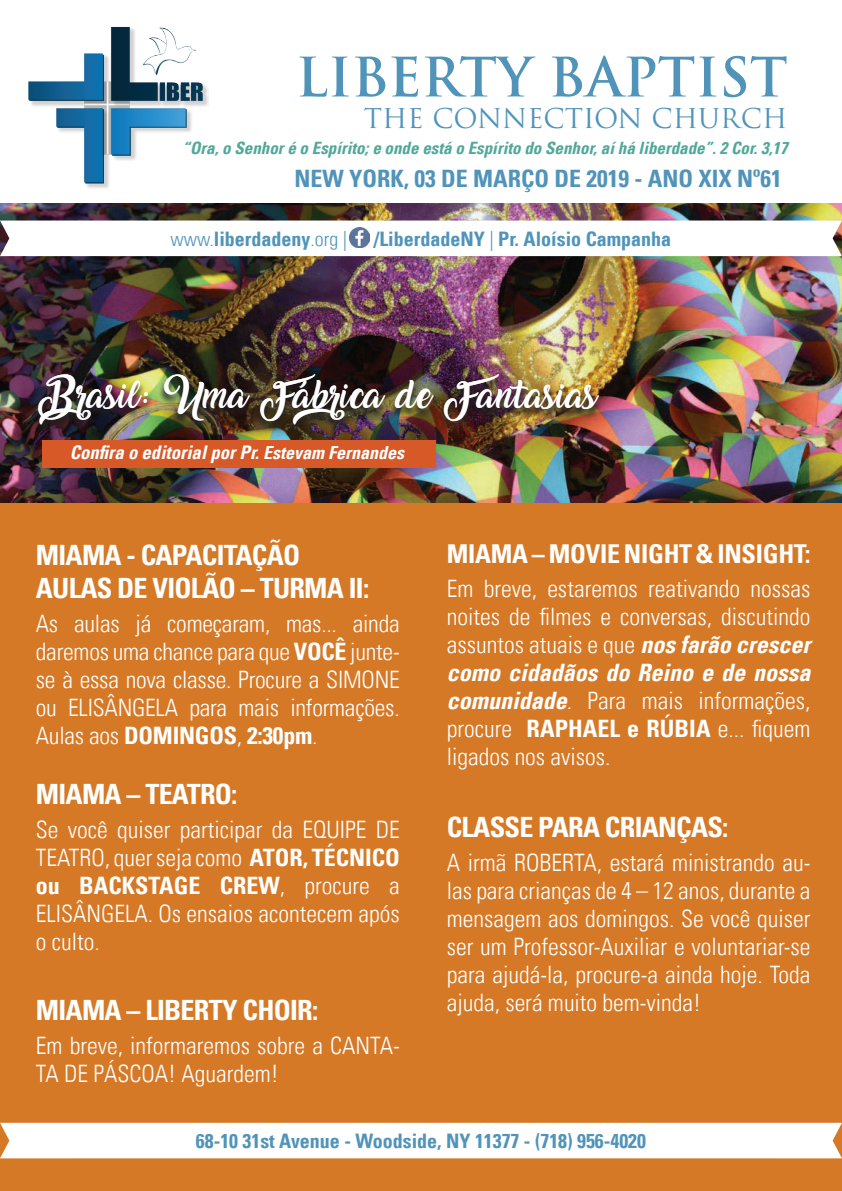
<style>
.page{position:relative;width:842px;height:1191px;background:#fff}
.page>*{position:absolute;margin:0;border:0;box-sizing:border-box;transform-origin:0 0}
.t1{font:700 52.8px "Trajan Pro";color:#5094ba}
.t2{font:700 condensed 28px "Univers LT";letter-spacing:-.025em;color:#fff}
.t3{font:26.6px "Trajan Pro";color:#5094ba}
.t4{font:700 condensed 26px "Univers LT";letter-spacing:-.01em;color:#fff}
.t5{font:24.8px "Amarillo";letter-spacing:.025em;color:#fff}
.t6{font:300 condensed 24px/28px "Univers LT";color:#fff;text-align:justify}
.t7{font:700 condensed 24px "Univers LT";color:#5094ba}
.t8{font:700 condensed 20px "Univers LT";color:#5094ba}
.t9{font:italic 700 condensed 18.8px "Univers LT";color:#fff}
.t10{font:italic 700 condensed 17px "Univers LT";color:#50a899}
.s1{font-weight:300}
.s2{font-size:18px}
.s3{font-weight:700}
.s4{font-weight:700;font-style:italic}
</style>
<div class="page">
<img style="left:0;top:204px;width:842px;height:299px">
<div style="left:0;top:503px;width:842px;height:688px;background:#d57927"></div>
<img style="left:28px;top:26px;width:180px;height:162px">
<div style="left:0;top:1122px;width:842px;height:36px;background:#fff"></div>
<div style="left:42px;top:440px;width:393px;height:28px;background:#d65927"></div>
<svg style="left:0;top:220px;width:842px;height:36px"></svg>
<img style="left:350px;top:227px;width:20px;height:20px">
<div style="left:33px;top:374px;width:571px;height:62px;background:#231f20;opacity:.75"></div>
<p class="t1" style="left:296px;top:44px;width:493px">LIBERTY BAPTIST</p>
<p class="t3" style="left:364px;top:101px;width:425px">THE CONNECTION CHURCH</p>
<p class="t10" style="left:183px;top:138px;width:606px">“Ora, o Senhor é o Espírito; e onde está o Espírito do Senhor, aí há liberdade”. 2 Cor. 3,17</p>
<p class="t7" style="left:294px;top:163px;width:489px">NEW YORK, 03 DE MARÇO DE 2019 - ANO XIX Nº61</p>
<p class="t8" style="left:170px;top:226px;width:178px"><span class="s1">www.</span>liberdadeny<span class="s1">.org |</span></p>
<p class="t8" style="left:374px;top:226px;width:299px">/LiberdadeNY <span class="s1">|</span> Pr. Aloísio Campanha</p>
<p class="t5" style="left:42px;top:385px;width:557px">Brasil: Uma Fábrica de Fantasias</p>
<p class="t9" style="left:70px;top:441px;width:336px">Confira o editorial por Pr. <span class="s2">Estevam Fernandes</span></p>
<p class="t2" style="left:36px;top:537px;width:266px">MIAMA - CAPACITAÇÃO</p>
<p class="t2" style="left:36px;top:571px;width:335px">AULAS DE VIOLÃO – TURMA II:</p>
<p class="t6" style="left:36px;top:609px;width:365px">As aulas já começaram, mas... ainda daremos uma chance para que <span class="s3">VOCÊ</span> junte&shy;se à essa nova classe. Procure a SIMONE ou ELISÂNGELA para mais informações.<br>Aulas aos <span class="s3">DOMINGOS</span>, <span class="s3">2:30pm</span>.</p>
<p class="t2" style="left:36px;top:777px;width:203px">MIAMA – TEATRO:</p>
<p class="t6" style="left:36px;top:815px;width:365px">Se você quiser participar da EQUIPE DE TEATRO, quer seja como <span class="s3">ATOR, TÉCNICO ou BACKSTAGE CREW</span>, procure a ELISÂNGELA. Os ensaios acontecem após o culto.</p>
<p class="t2" style="left:36px;top:993px;width:284px">MIAMA – LIBERTY CHOIR:</p>
<p class="t6" style="left:36px;top:1031px;width:365px">Em breve, informaremos sobre a CANTA-<br>TA DE PÁSCOA! Aguardem!</p>
<p class="t4" style="left:447px;top:538px;width:365px">MIAMA – MOVIE NIGHT &amp; INSIGHT:</p>
<p class="t6" style="left:447px;top:574px;width:365px">Em breve, estaremos reativando nossas noites de filmes e conversas, discutindo assuntos atuais e que <span class="s4">nos farão crescer como cidadãos do Reino e de nossa comunidade</span>. Para mais informações, procure <span class="s3">RAPHAEL e RÚBIA</span> e... fiquem ligados nos avisos.</p>
<p class="t2" style="left:447px;top:809px;width:283px">CLASSE PARA CRIANÇAS:</p>
<p class="t6" style="left:447px;top:848px;width:365px">A irmã ROBERTA, estará ministrando au&shy;las para crianças de 4 – 12 anos, durante a mensagem aos domingos. Se você quiser ser um Professor-Auxiliar e voluntariar-se para ajudá-la, procure-a ainda hoje. Toda ajuda, será muito bem-vinda!</p>
<p class="t8" style="left:196px;top:1128px;width:452px">68-10 31st Avenue - Woodside, NY 11377 - (718) 956-4020</p>
</div>
